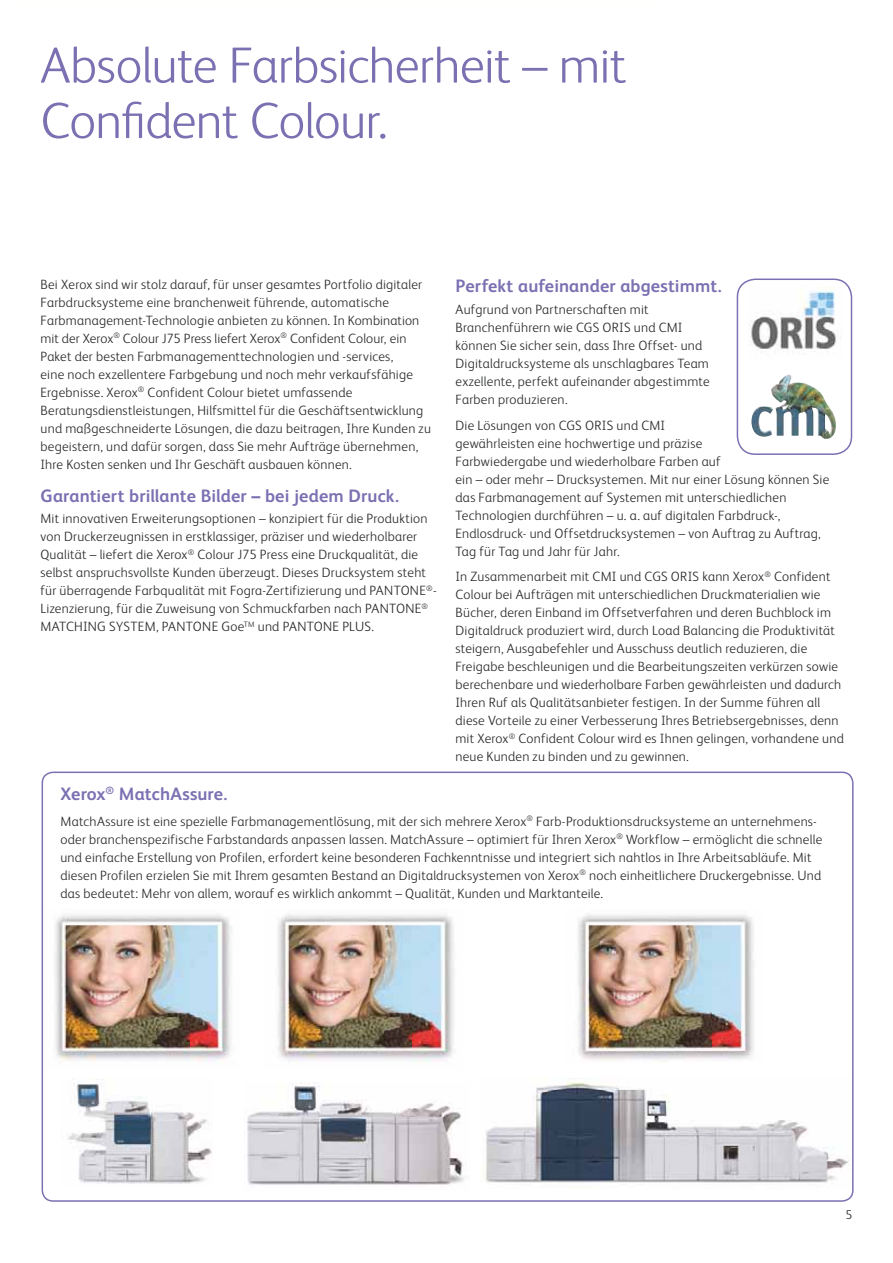
<style>
.page{position:relative;width:893px;height:1263px;background:#fff}
.page>*{position:absolute;margin:0;border:0;box-sizing:border-box;transform-origin:0 0}
.t1{font:300 51px/55.5px "Xerox Sans";letter-spacing:-.015em;color:#7b70b2}
.t2{font:700 18px "Xerox Sans";letter-spacing:.01em;color:#7b70b2}
.t3{font:300 13.5px/18px "Xerox Sans";letter-spacing:.02em;color:#292b2a}
.t4{font:300 12.75px "Xerox Sans";color:#292b2a}
</style>
<div class="page">
<div style="left:42px;top:772px;width:811px;height:430px;border:2px solid #7b70b2;border-radius:11px"></div>
<img style="left:55px;top:914px;width:177px;height:148px">
<img style="left:278px;top:914px;width:176px;height:149px">
<img style="left:578px;top:914px;width:176px;height:148px">
<img style="left:68px;top:1078px;width:144px;height:106px">
<img style="left:750px;top:290px;width:86px;height:64px">
<div style="left:736px;top:279px;width:116px;height:176px;border:2px solid #7b70b2;border-radius:18px"></div>
<img style="left:244px;top:1083px;width:220px;height:103px">
<img style="left:770px;top:375px;width:42px;height:61px">
<img style="left:483px;top:1078px;width:366px;height:105px">
<h1 class="t1" style="left:40px;top:43px;width:587px">Absolute Farbsicherheit – mit<br>Confident Colour.</h1>
<p class="t3" style="left:40px;top:277px;width:392px">Bei Xerox sind wir stolz darauf, für unser gesamtes Portfolio digitaler Farbdrucksysteme eine branchenweit führende, automatische Farbmanagement-Technologie anbieten zu können. In Kombination mit der Xerox<sup>®</sup> Colour J75 Press liefert Xerox<sup>®</sup> Confident Colour, ein Paket der besten Farbmanagementtechnologien und -services,<br>eine noch exzellentere Farbgebung und noch mehr verkaufsfähige Ergebnisse. Xerox<sup>®</sup> Confident Colour bietet umfassende Beratungsdienstleistungen, Hilfsmittel für die Geschäftsentwicklung und maßgeschneiderte Lösungen, die dazu beitragen, Ihre Kunden zu begeistern, und dafür sorgen, dass Sie mehr Aufträge übernehmen, Ihre Kosten senken und Ihr Geschäft ausbauen können.</p>
<h2 class="t2" style="left:40px;top:488px;width:360px">Garantiert brillante Bilder – bei jedem Druck.</h2>
<p class="t3" style="left:40px;top:511px;width:398px">Mit innovativen Erweiterungsoptionen – konzipiert für die Produktion von Druckerzeugnissen in erstklassiger, präziser und wiederholbarer Qualität – liefert die Xerox<sup>®</sup> Colour J75 Press eine Druckqualität, die selbst anspruchsvollste Kunden überzeugt. Dieses Drucksystem steht für überragende Farbqualität mit Fogra-Zertifizierung und PANTONE<sup>®</sup>- Lizenzierung, für die Zuweisung von Schmuckfarben nach PANTONE<sup>® </sup>MATCHING SYSTEM, PANTONE Goe<sup>TM</sup> und PANTONE PLUS.</p>
<h2 class="t2" style="left:455px;top:279px;width:267px">Perfekt aufeinander abgestimmt.</h2>
<p class="t3" style="left:455px;top:302px;width:255px">Aufgrund von Partnerschaften mit Branchenführern wie CGS ORIS und CMI können Sie sicher sein, dass Ihre Offset- und Digitaldrucksysteme als unschlagbares Team exzellente, perfekt aufeinander abgestimmte Farben produzieren.</p>
<p class="t3" style="left:455px;top:418px;width:375px">Die Lösungen von CGS ORIS und CMI<br>gewährleisten eine hochwertige und präzise<br>Farbwiedergabe und wiederholbare Farben auf<br>ein – oder mehr – Drucksystemen. Mit nur einer Lösung können Sie das Farbmanagement auf Systemen mit unterschiedlichen Technologien durchführen – u. a. auf digitalen Farbdruck-, Endlosdruck- und Offsetdrucksystemen – von Auftrag zu Auftrag, Tag für Tag und Jahr für Jahr.</p>
<p class="t3" style="left:455px;top:569px;width:390px">In Zusammenarbeit mit CMI und CGS ORIS kann Xerox<sup>®</sup> Confident Colour bei Aufträgen mit unterschiedlichen Druckmaterialien wie Bücher, deren Einband im Offsetverfahren und deren Buchblock im Digitaldruck produziert wird, durch Load Balancing die Produktivität steigern, Ausgabefehler und Ausschuss deutlich reduzieren, die Freigabe beschleunigen und die Bearbeitungszeiten verkürzen sowie berechenbare und wiederholbare Farben gewährleisten und dadurch Ihren Ruf als Qualitätsanbieter festigen. In der Summe führen all diese Vorteile zu einer Verbesserung Ihres Betriebsergebnisses, denn mit Xerox<sup>®</sup> Confident Colour wird es Ihnen gelingen, vorhandene und neue Kunden zu binden und zu gewinnen.</p>
<h2 class="t2" style="left:60px;top:787px;width:168px">Xerox<sup>®</sup> MatchAssure.</h2>
<p class="t3" style="left:60px;top:814px;width:763px">MatchAssure ist eine spezielle Farbmanagementlösung, mit der sich mehrere Xerox<sup>®</sup> Farb-Produktionsdrucksysteme an unternehmens&shy;oder branchenspezifische Farbstandards anpassen lassen. MatchAssure – optimiert für Ihren Xerox<sup>®</sup> Workflow – ermöglicht die schnelle und einfache Erstellung von Profilen, erfordert keine besonderen Fachkenntnisse und integriert sich nahtlos in Ihre Arbeitsabläufe. Mit diesen Profilen erzielen Sie mit Ihrem gesamten Bestand an Digitaldrucksystemen von Xerox<sup>®</sup> noch einheitlichere Druckergebnisse. Und das bedeutet: Mehr von allem, worauf es wirklich ankommt – Qualität, Kunden und Marktanteile.</p>
<p class="t4" style="left:845px;top:1210px;width:8px">5</p>
</div>
